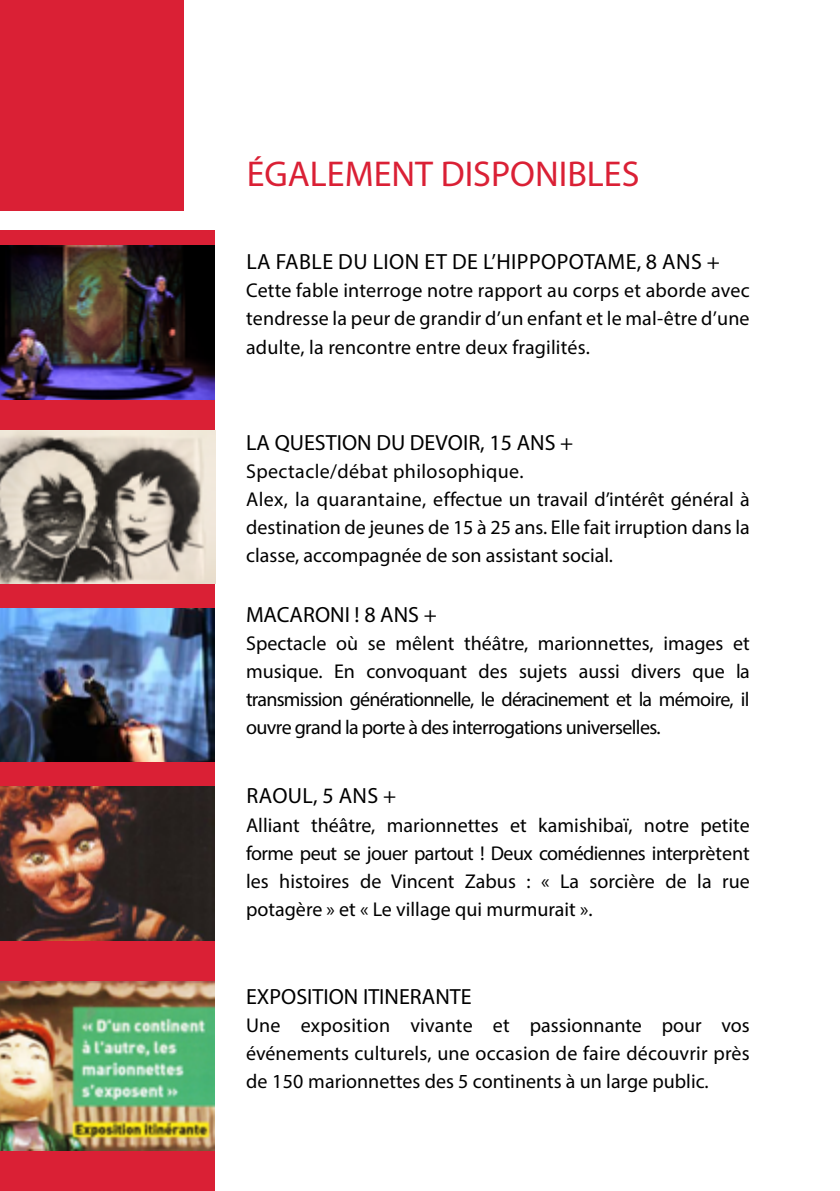
<style>
.page{position:relative;width:840px;height:1191px;background:#fff}
.page>*{position:absolute;margin:0;border:0;box-sizing:border-box;transform-origin:0 0}
.t1{font:36px "Myriad Pro";color:#da2035}
.t2{font:22px "Myriad Pro";color:#000}
.t3{font:20px/28px "Myriad Pro";color:#000;text-align:justify}
</style>
<div class="page">
<div style="left:0;top:230px;width:214px;height:961px;background:#da2035"></div>
<div style="left:0;top:0;width:184px;height:211px;background:#da2035"></div>
<img style="left:0;top:430px;width:216px;height:153px">
<img style="left:0;top:246px;width:214px;height:153px">
<img style="left:0;top:608px;width:214px;height:154px">
<img style="left:0;top:787px;width:214px;height:153px">
<img style="left:0;top:981px;width:214px;height:169px">
<h1 class="t1" style="left:247px;top:152px;width:394px">ÉGALEMENT DISPONIBLES</h1>
<p class="t2" style="left:246px;top:248px;width:52px">La Fable</p>
<p class="t2" style="left:338px;top:248px;width:58px">du Lion</p>
<p class="t2" style="left:424px;top:248px;width:86px">et de l’hippopotame</p>
<p class="t2" style="left:636px;top:248px;width:40px">, 8 ans</p>
<p class="t2" style="left:706px;top:248px;width:15px">+</p>
<p class="t3" style="left:246px;top:276px;width:505px">Cette fable interroge notre rapport au corps et aborde avec tendresse la peur de grandir d’un enfant et le mal-être d’une adulte, la rencontre entre deux fragilités.</p>
<p class="t2" style="left:246px;top:429px;width:328px">LA QUESTION DU DEVOIR, 15 ANS +</p>
<p class="t3" style="left:246px;top:457px;width:505px;text-align:left">Spectacle/débat philosophique.<br>Alex, la quarantaine, effectue un travail d’intérêt général à destination de jeunes de 15 à 25 ans. Elle fait irruption dans la classe, accompagnée de son assistant social.</p>
<p class="t2" style="left:246px;top:601px;width:192px">MACARONI ! 8 ANS +</p>
<p class="t3" style="left:246px;top:629px;width:505px">Spectacle où se mêlent théâtre, marionnettes, images et musique. En convoquant des sujets aussi divers que la transmission générationnelle, le déracinement et la mémoire, il ouvre grand la porte à des interrogations universelles.</p>
<p class="t2" style="left:246px;top:782px;width:27px">Raoul</p>
<p class="t2" style="left:313px;top:782px;width:40px">, 5 ans</p>
<p class="t2" style="left:383px;top:782px;width:15px">+</p>
<p class="t3" style="left:246px;top:810px;width:505px">Alliant théâtre, marionnettes et kamishibaï, notre petite forme peut se jouer partout ! Deux comédiennes interprètent les histoires de Vincent Zabus : « La sorcière de la rue potagère » et « Le village qui murmurait ».</p>
<p class="t2" style="left:246px;top:982px;width:227px">EXPOSITION ITINERANTE</p>
<p class="t3" style="left:246px;top:1010px;width:505px">Une exposition vivante et passionnante pour vos événements culturels, une occasion de faire découvrir près de 150 marionnettes des 5 continents à un large public.</p>
</div>
